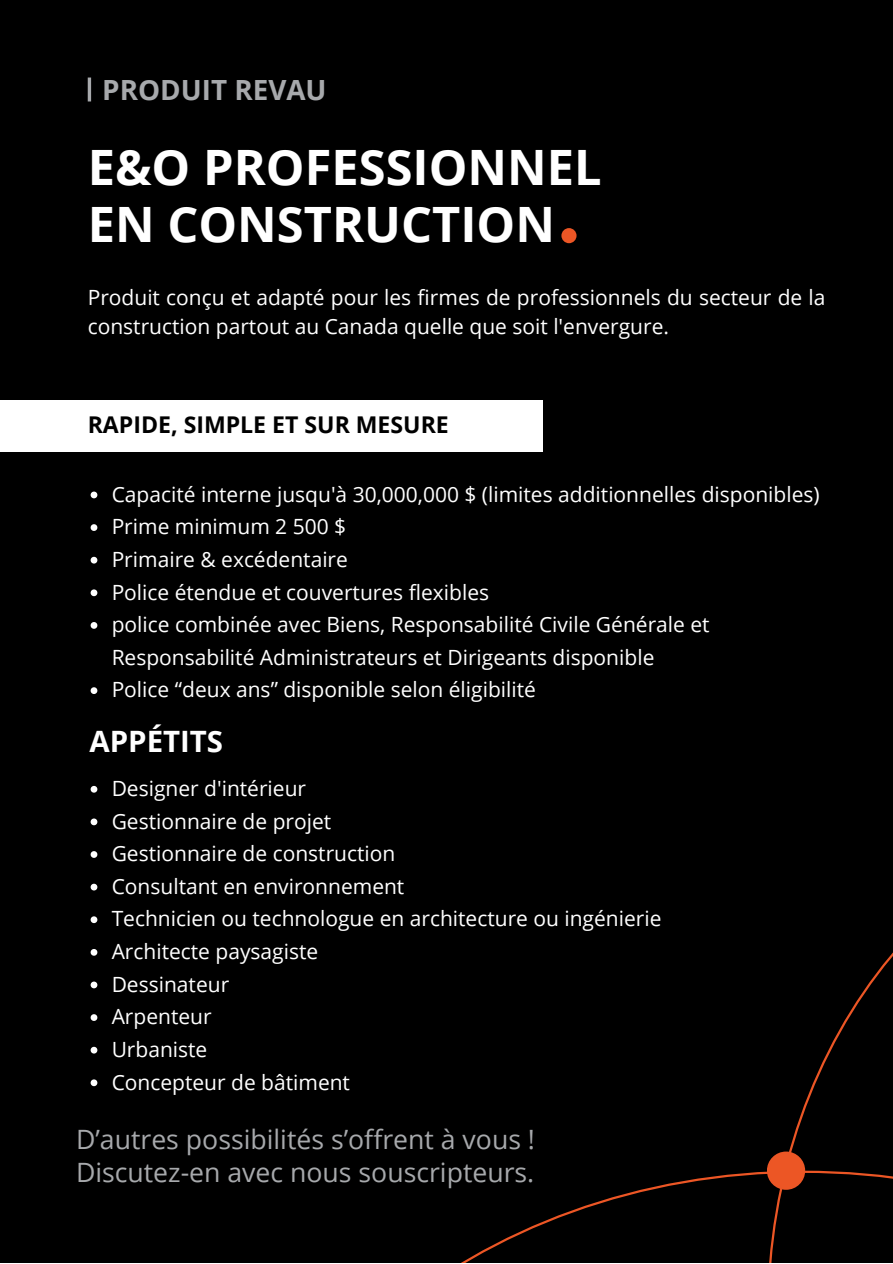
<style>
.page{position:relative;width:893px;height:1264px;background:#fff}
.page>*{position:absolute;margin:0;border:0;box-sizing:border-box;transform-origin:0 0}
.t1{font:700 48.75px/56.8px "Open Sans";color:#fff}
.t2{font:700 29.4px "Open Sans";color:#fff}
.t3{font:700 27.75px "Open Sans";color:#a7a9ac}
.t4{font:26.55px "Open Sans";color:#a7a9ac}
.t5{font:700 23.1px "Open Sans";color:#000}
.t6{font:21px/32.5px "Open Sans";color:#fff}
</style>
<div class="page">
<div style="left:0;top:0;width:892px;height:1262px;background:#000"></div>
<hr style="left:88px;top:77px;width:3px;height:24px;background:#a7a9ac">
<div style="left:0;top:400px;width:543px;height:51px;background:#fff"></div>
<svg style="left:91px;top:491px;width:6px;height:7px"></svg>
<svg style="left:91px;top:524px;width:6px;height:7px"></svg>
<svg style="left:91px;top:557px;width:6px;height:6px"></svg>
<svg style="left:91px;top:589px;width:6px;height:7px"></svg>
<svg style="left:91px;top:622px;width:6px;height:6px"></svg>
<svg style="left:91px;top:687px;width:6px;height:7px"></svg>
<svg style="left:789px;top:953px;width:103px;height:217px"></svg>
<svg style="left:462px;top:1170px;width:430px;height:92px"></svg>
<div style="left:766px;top:1151px;width:39px;height:38px;background:#ec5625;border-radius:50%"></div>
<div style="left:561px;top:228px;width:15px;height:15px;background:#ec5625;border-radius:50%"></div>
<svg style="left:91px;top:786px;width:6px;height:6px"></svg>
<svg style="left:91px;top:818px;width:6px;height:7px"></svg>
<svg style="left:91px;top:851px;width:6px;height:6px"></svg>
<svg style="left:91px;top:883px;width:6px;height:7px"></svg>
<svg style="left:91px;top:916px;width:6px;height:7px"></svg>
<svg style="left:91px;top:949px;width:6px;height:6px"></svg>
<svg style="left:91px;top:981px;width:6px;height:7px"></svg>
<svg style="left:91px;top:1014px;width:6px;height:6px"></svg>
<svg style="left:91px;top:1046px;width:6px;height:7px"></svg>
<svg style="left:91px;top:1079px;width:6px;height:7px"></svg>
<p class="t3" style="left:102px;top:70px;width:226px">PRODUIT REVAU</p>
<p class="t1" style="left:88px;top:137px;width:515px">E&amp;O PROFESSIONNEL<br>EN CONSTRUCTION</p>
<p class="t6" style="left:88px;top:282px;width:739px;line-height:29.2px">Produit conçu et adapté pour les firmes de professionnels du secteur de la construction partout au Canada quelle que soit l'envergure.</p>
<p class="t5" style="left:88px;top:408px;width:362px">RAPIDE, SIMPLE ET SUR MESURE</p>
<p class="t6" style="left:112px;top:477px;width:709px">Capacité interne jusqu'à 30,000,000 $ (limites additionnelles disponibles)</p>
<p class="t6" style="left:112px;top:510px;width:236px">Prime minimum 2 500 $</p>
<p class="t6" style="left:112px;top:542px;width:238px">Primaire &amp; excédentaire</p>
<p class="t6" style="left:112px;top:575px;width:379px">Police étendue et couvertures flexibles</p>
<p class="t6" style="left:112px;top:607px;width:599px">police combinée avec Biens, Responsabilité Civile Générale et<br>Responsabilité Administrateurs et Dirigeants disponible</p>
<p class="t6" style="left:112px;top:673px;width:426px">Police “deux ans” disponible selon éligibilité</p>
<p class="t2" style="left:89px;top:720px;width:135px">APPÉTITS</p>
<p class="t6" style="left:112px;top:771px;width:196px">Designer d'intérieur</p>
<p class="t6" style="left:112px;top:804px;width:221px">Gestionnaire de projet</p>
<p class="t6" style="left:112px;top:836px;width:285px">Gestionnaire de construction</p>
<p class="t6" style="left:112px;top:869px;width:294px">Consultant en environnement</p>
<p class="t6" style="left:112px;top:902px;width:551px">Technicien ou technologue en architecture ou ingénierie</p>
<p class="t6" style="left:112px;top:934px;width:208px">Architecte paysagiste</p>
<p class="t6" style="left:112px;top:967px;width:119px">Dessinateur</p>
<p class="t6" style="left:112px;top:999px;width:101px">Arpenteur</p>
<p class="t6" style="left:112px;top:1032px;width:97px">Urbaniste</p>
<p class="t6" style="left:112px;top:1065px;width:240px">Concepteur de bâtiment</p>
<p class="t4" style="left:76px;top:1121px;width:460px">D’autres possibilités s’offrent à vous !</p>
<p class="t4" style="left:76px;top:1153px;width:460px">Discutez-en avec nous souscripteurs.</p>
</div>
